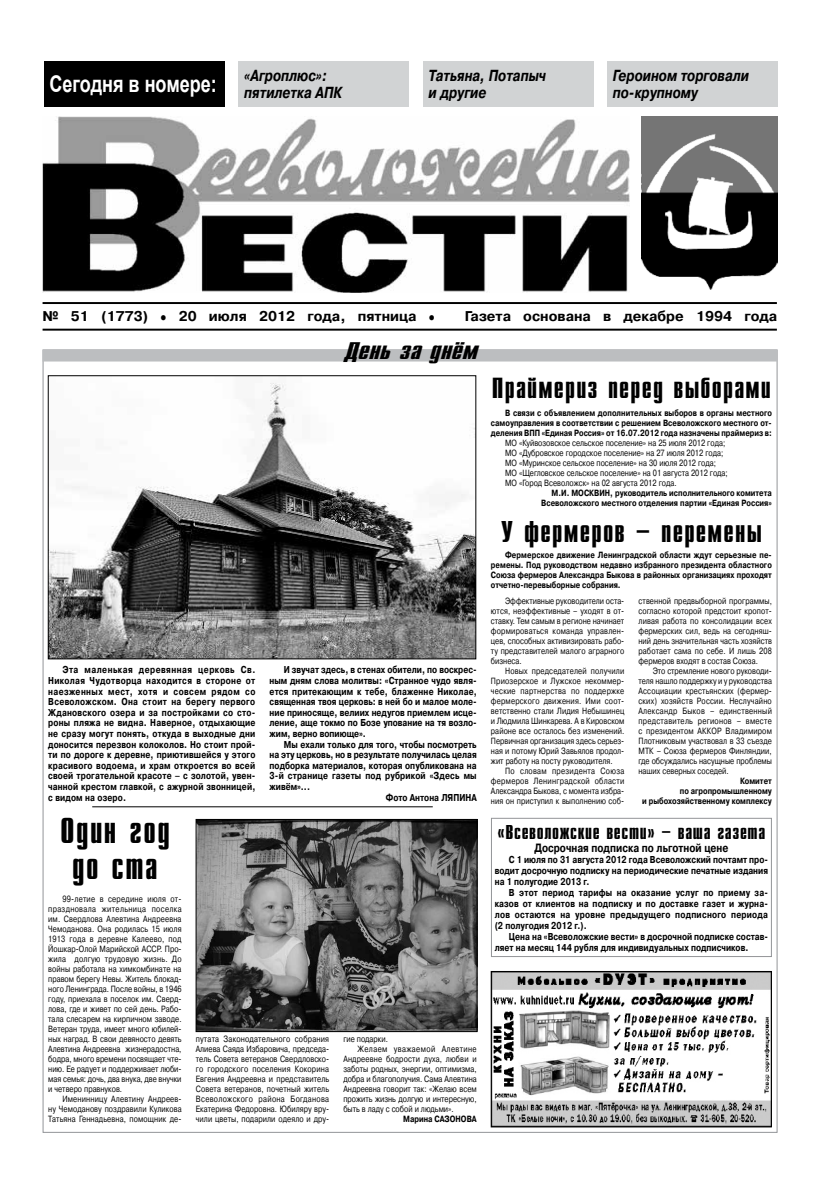
<style>
.page{position:relative;width:823px;height:1191px;background:#fff}
.page>*{position:absolute;margin:0;border:0;box-sizing:border-box;transform-origin:0 0}
.t1{font:700 36px/36px "Compact C";letter-spacing:.04em;color:#000;text-align:center}
.t2{font:700 30px "Compact C";letter-spacing:.04em;color:#000}
.t3{font:700 29px "Compact C";letter-spacing:.04em;color:#000}
.t4{font:italic 700 24px "Compact C";color:#000;scale:1.3 1}
.t5{font:700 23px "Arial";color:#fff;scale:.78 1}
.t6{font:700 20px "Compact C";letter-spacing:.03em;color:#000}
.t7{font:italic 700 16px/17px "Pragmatica C";color:#000;scale:.8 1}
.t8{font:700 14.1px "Pragmatica C";color:#000}
.t9{font:700 12px "Pragmatica C";color:#000;scale:.8 1}
.t10{font:700 10px/10.6px "Pragmatica C";color:#000;text-align:justify;scale:.8 1}
.t11{font:700 10px "Pragmatica C";letter-spacing:.02em;color:#000;scale:.8 1}
.t12{font:9px/10px "Pragmatica C";color:#000;text-align:justify;scale:.8 1}
.t13{font:700 9px/10px "Pragmatica C";color:#000;text-align:justify;scale:.8 1}
.t14{font:9px "Pragmatica C";letter-spacing:.02em;color:#000;scale:.8 1}
.t15{font:9px "Pragmatica C";letter-spacing:.05em;color:#000;scale:.8 1}
</style>
<div class="page">
<img style="left:43px;top:117px;width:586px;height:176px">
<img style="left:641px;top:117px;width:136px;height:173px">
<hr style="left:43px;top:302px;width:733px;height:2px;background:#000">
<hr style="left:43px;top:329px;width:733px;height:2px;background:#000">
<div style="left:423px;top:61px;width:170px;height:45px;background:#d1d3d4"></div>
<div style="left:607px;top:61px;width:170px;height:45px;background:#d1d3d4"></div>
<div style="left:238px;top:61px;width:171px;height:45px;background:#d1d3d4"></div>
<div style="left:44px;top:61px;width:181px;height:45px;background:#000"></div>
<img style="left:492px;top:973px;width:277px;height:152px">
<div style="left:490px;top:971px;width:281px;height:156px;border:1px solid #000"></div>
<div style="left:43px;top:349px;width:734px;height:12px;background:#bcbec0"></div>
<img style="left:50px;top:383px;width:424px;height:274px">
<div style="left:48px;top:375px;width:428px;height:284px;border:1px solid #000"></div>
<img style="left:198px;top:821px;width:277px;height:208px">
<div style="left:196px;top:819px;width:281px;height:212px;border:1px solid #000"></div>
<div style="left:490px;top:818px;width:281px;height:139px;border:1px solid #939598"></div>
<hr style="left:92px;top:806px;width:340px;height:1px;background:#000">
<h3 class="t7" style="left:244px;top:67px;width:105px">«Агроплюс»:</h3>
<h3 class="t5" style="left:49px;top:69px;width:376px">Сегодня в номере: <sub>пятилетка</sub> <sub>АПК</sub></h3>
<h3 class="t7" style="left:428px;top:67px;width:148px">Татьяна, Потапыч и другие</h3>
<h3 class="t7" style="left:612px;top:67px;width:172px">Героином торговали по-крупному</h3>
<h3 class="t8" style="left:43px;top:308px;width:393px">№ 51 (1773) ● 20 июля 2012 года, пятница ●</h3>
<h3 class="t8" style="left:464px;top:308px;width:314px">Газета основана в декабре 1994 года</h3>
<h3 class="t4" style="left:343px;top:339px;width:104px">День за днём</h3>
<p class="t10" style="left:48px;top:665px;width:260px;text-indent:14px">Эта маленькая деревянная церковь Св.<br>Николая Чудотворца находится в стороне от наезженных мест, хотя и совсем рядом со Всеволожском. Она стоит на берегу первого Ждановского озера и за постройками со сто&shy;роны пляжа не видна. Наверное, отдыхающие не сразу могут понять, откуда в выходные дни доносится перезвон колоколов. Но стоит прой&shy;ти по дороге к деревне, приютившейся у этого красивого водоема, и храм откроется во всей своей трогательной красоте – с золотой, увен&shy;чанной крестом главкой, с ажурной звонницей, с видом на озеро.</p>
<p class="t10" style="left:269px;top:665px;width:260px;text-indent:14px">И звучат здесь, в стенах обители, по воскрес&shy;ным дням слова молитвы: «Странное чудо явля&shy;ется притекающим к тебе, блаженне Николае, священная твоя церковь: в ней бо и малое моле&shy;ние приносяще, велиих недугов приемлем исце&shy;ление, аще токмо по Бозе упование на тя возло&shy;жим, верно вопиюще».</p>
<p class="t10" style="left:283px;top:739px;width:242px">Мы ехали только для того, чтобы посмотреть</p>
<p class="t10" style="left:269px;top:749px;width:260px">на эту церковь, но в результате получилась целая</p>
<p class="t10" style="left:269px;top:760px;width:260px">подборка материалов, которая опубликована на</p>
<p class="t11" style="left:269px;top:770px;width:260px">3- й странице газеты под рубрикой «Здесь мы</p>
<p class="t10" style="left:269px;top:781px;width:52px">живём»...</p>
<p class="t10" style="left:385px;top:792px;width:115px">Фото Антона ЛЯПИНА</p>
<h1 class="t1" style="left:60px;top:814px;width:111px">Один год до ста</h1>
<p class="t12" style="left:48px;top:893px;width:168px;text-indent:14px">99-летие в середине июля от&shy;праздновала жительница поселка им. Свердлова Алевтина Андреевна Чемоданова. Она родилась 15 июля 1913 года в деревне Калеево, под Йошкар-Олой Марийской АССР. Про&shy;жила долгую трудовую жизнь. До войны работала на химкомбинате на правом берегу Невы. Житель блокад&shy;ного Ленинграда. После войны, в 1946 году, приехала в поселок им. Сверд&shy;лова, где и живет по сей день. Рабо&shy;тала слесарем на кирпичном заводе.<br>Ветеран труда, имеет много юбилей&shy;ных наград. В свои девяносто девять Алевтина Андреевна жизнерадостна, бодра, много времени посвящает чте&shy;нию. Ее радует и поддерживает люби&shy;мая семья: дочь, два внука, две внучки и четверо правнуков.</p>
<p class="t12" style="left:48px;top:1093px;width:168px;text-indent:14px">Именинницу Алевтину Андреев&shy;ну Чемоданову поздравили Куликова Татьяна Геннадьевна, помощник де-</p>
<p class="t12" style="left:196px;top:1033px;width:168px">путата Законодательного собрания Алиева Саяда Избаровича, председа&shy;тель Совета ветеранов Свердловско&shy;го городского поселения Кокорина Евгения Андреевна и представитель Совета ветеранов, почетный житель Всеволожского района Богданова Екатерина Федоровна. Юбиляру вру&shy;чили цветы, подарили одеяло и дру-</p>
<p class="t12" style="left:343px;top:1033px;width:57px">гие подарки.</p>
<p class="t15" style="left:357px;top:1043px;width:150px">Желаем уважаемой Алевтине</p>
<p class="t14" style="left:343px;top:1053px;width:168px">Андреевне бодрости духа, любви и</p>
<p class="t12" style="left:343px;top:1063px;width:168px">заботы родных, энергии, оптимизма,</p>
<p class="t12" style="left:343px;top:1073px;width:168px">добра и благополучия. Сама Алевтина</p>
<p class="t12" style="left:343px;top:1083px;width:168px">Андреевна говорит так: «Желаю всем</p>
<p class="t12" style="left:343px;top:1093px;width:168px">прожить жизнь долгую и интересную,</p>
<p class="t12" style="left:343px;top:1103px;width:139px">быть в ладу с собой и людьми».</p>
<p class="t13" style="left:403px;top:1113px;width:93px">Марина САЗОНОВА</p>
<h3 class="t3" style="left:491px;top:374px;width:280px">Праймериз перед выборами</h3>
<p class="t13" style="left:490px;top:408px;width:352px;text-indent:14px">В связи с объявлением дополнительных выборов в органы местного самоуправления в соответствии с решением Всеволожского местного от&shy;деления ВПП «Единая Россия» от 16.07.2012 года назначены праймериз в:</p>
<p class="t12" style="left:505px;top:438px;width:279px;text-align:left">МО «Куйвозовское сельское поселение» на 25 июля 2012 года; МО «Дубровское городское поселение» на 27 июля 2012 года; МО «Муринское сельское поселение» на 30 июля 2012 года; МО «Щегловское сельское поселение» на 01 августа 2012 года; МО «Город Всеволожск» на 02 августа 2012 года.</p>
<p class="t13" style="left:541px;top:488px;width:290px;text-align:right">М.И. МОСКВИН, руководитель исполнительного комитета<br>Всеволожского местного отделения партии «Единая Россия»</p>
<h2 class="t2" style="left:500px;top:516px;width:262px">У фермеров – перемены</h2>
<p class="t13" style="left:490px;top:550px;width:352px;text-indent:14px">Фермерское движение Ленинградской области ждут серьезные пе&shy;ремены. Под руководством недавно избранного президента областного Союза фермеров Александра Быкова в районных организациях проходят отчетно- перевыборные собрания.</p>
<p class="t12" style="left:490px;top:596px;width:168px;text-indent:14px">Эффективные руководители оста&shy;ются, неэффективные – уходят в от&shy;ставку. Тем самым в регионе начинает формироваться команда управлен&shy;цев, способных активизировать рабо&shy;ту представителей малого аграрного бизнеса.</p>
<p class="t12" style="left:490px;top:666px;width:168px;text-indent:14px">Новых председателей получили Приозерское и Лужское некоммер&shy;ческие партнерства по поддержке фермерского движения. Ими соот&shy;ветственно стали Лидия Небышинец и Людмила Шинкарева. А в Кировском районе все осталось без изменений.<br>Первичная организация здесь серьез&shy;ная и потому Юрий Завьялов продол&shy;жит работу на посту руководителя.</p>
<p class="t12" style="left:490px;top:766px;width:168px;text-indent:14px">По словам президента Союза фермеров Ленинградской области Александра Быкова, с момента избра&shy;ния он приступил к выполнению соб-</p>
<p class="t12" style="left:638px;top:596px;width:168px">ственной предвыборной программы, согласно которой предстоит кропот&shy;ливая работа по консолидации всех фермерских сил, ведь на сегодняш&shy;ний день значительная часть хозяйств работает сама по себе. И лишь 208 фермеров входят в состав Союза.</p>
<p class="t12" style="left:638px;top:666px;width:168px;text-indent:14px">Это стремление нового руководи&shy;теля нашло поддержку и у руководства Ассоциации крестьянских (фермер&shy;ских) хозяйств России. Неслучайно Александр Быков – единственный представитель регионов – вместе с президентом АККОР Владимиром Плотниковым участвовал в 33 съезде МТК – Союза фермеров Финляндии, где обсуждались насущные проблемы наших северных соседей.</p>
<p class="t13" style="left:641px;top:776px;width:164px;text-align:right">Комитет<br>по агропромышленному<br>и рыбохозяйственному комплексу</p>
<h3 class="t6" style="left:497px;top:822px;width:269px">«Всеволожские вести» – ваша газета</h3>
<h3 class="t9" style="left:534px;top:841px;width:244px">Досрочная подписка по льготной цене</h3>
<p class="t10" style="left:494px;top:854px;width:343px;line-height:11px;text-indent:14px">С 1 июля по 31 августа 2012 года Всеволожский почтамт про&shy;водит досрочную подписку на периодические печатные издания на 1 полугодие 2013 г.</p>
<p class="t10" style="left:494px;top:887px;width:343px;line-height:11px;text-indent:14px">В этот период тарифы на оказание услуг по приему за&shy;казов от клиентов на подписку и по доставке газет и журна&shy;лов остаются на уровне предыдущего подписного периода (2 полугодия 2012 г.).</p>
<p class="t10" style="left:494px;top:931px;width:343px;line-height:11px;text-indent:14px">Цена на «Всеволожские вести» в досрочной подписке состав&shy;ляет на месяц 144 рубля для индивидуальных подписчиков.</p>
</div>
